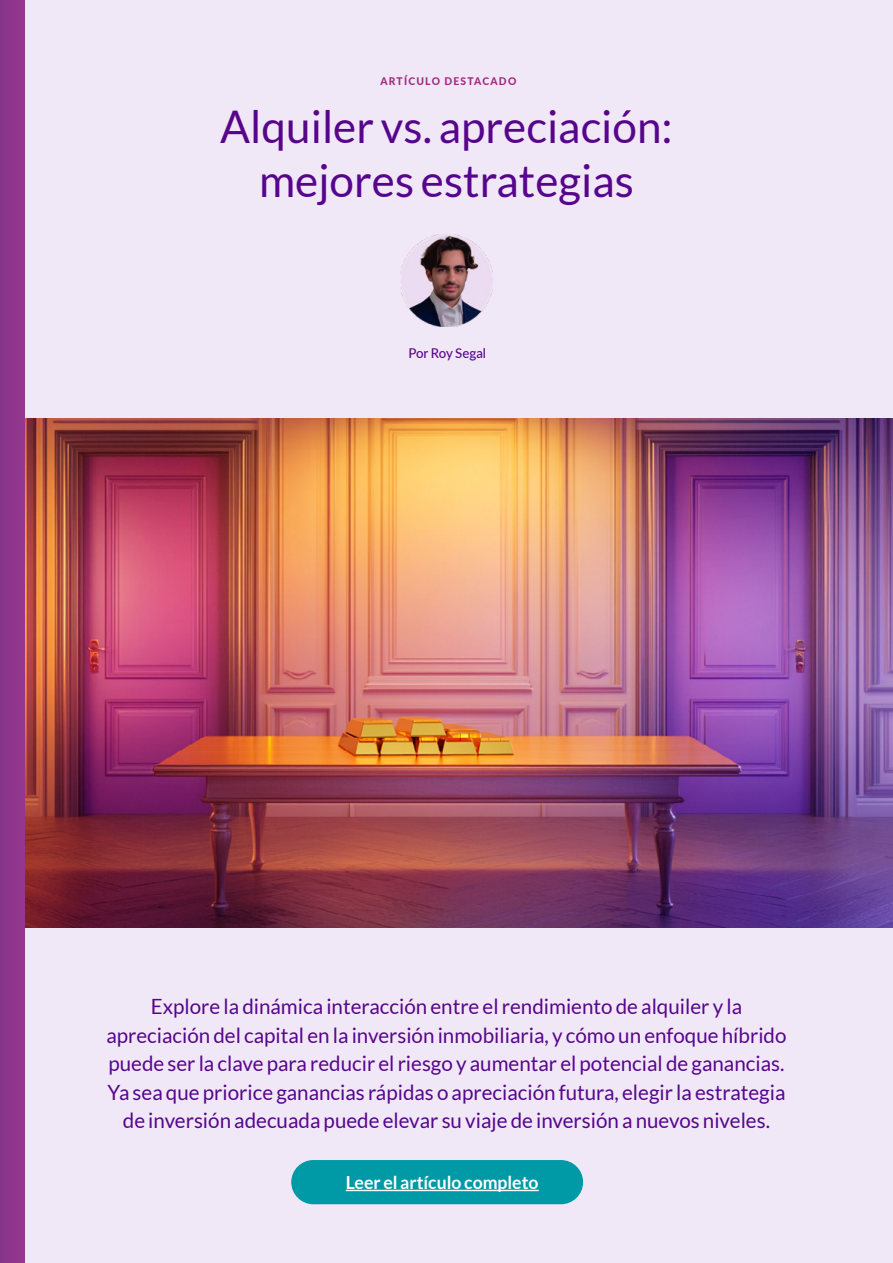
<style>
.page{position:relative;width:893px;height:1263px;background:#fff}
.page>*{position:absolute;margin:0;border:0;box-sizing:border-box;transform-origin:0 0}
.t1{font:45px/54px "Lato";color:#57068c;text-align:center}
.t2{font:21px/28.5px "Lato";color:#57068c;text-align:center}
.t3{font:700 18px "Lato";color:#fff}
.t4{font:500 13.5px "Lato";color:#57068c}
.t5{font:800 10.5px "Lato";letter-spacing:.12em;color:#a1297e}
</style>
<div class="page">
<div style="left:24px;top:0;width:869px;height:1263px;background:#f1e8f7"></div>
<img style="left:24px;top:419px;width:869px;height:508px">
<img style="left:401px;top:235px;width:91px;height:92px">
<div style="left:0;top:0;width:24px;height:1263px;background:#8d358b"></div>
<div style="left:291px;top:1160px;width:292px;height:44px;background:#009aa6;border-radius:22px"></div>
<hr style="left:346px;top:1190px;width:193px;height:1px;background:#fff">
<p class="t5" style="left:380px;top:73px;width:138px">ARTÍCULO DESTACADO</p>
<h1 class="t1" style="left:220px;top:99px;width:454px">Alquiler vs. apreciación: mejores estrategias</h1>
<p class="t4" style="left:408px;top:344px;width:79px">Por Roy Segal</p>
<p class="t2" style="left:106px;top:992px;width:682px">Explore la dinámica interacción entre el rendimiento de alquiler y la apreciación del capital en la inversión inmobiliaria, y cómo un enfoque híbrido puede ser la clave para reducir el riesgo y aumentar el potencial de ganancias.<br>Ya sea que priorice ganancias rápidas o apreciación futura, elegir la estrategia de inversión adecuada puede elevar su viaje de inversión a nuevos niveles.</p>
<p class="t3" style="left:346px;top:1172px;width:194px">Leer el artículo completo</p>
</div>
